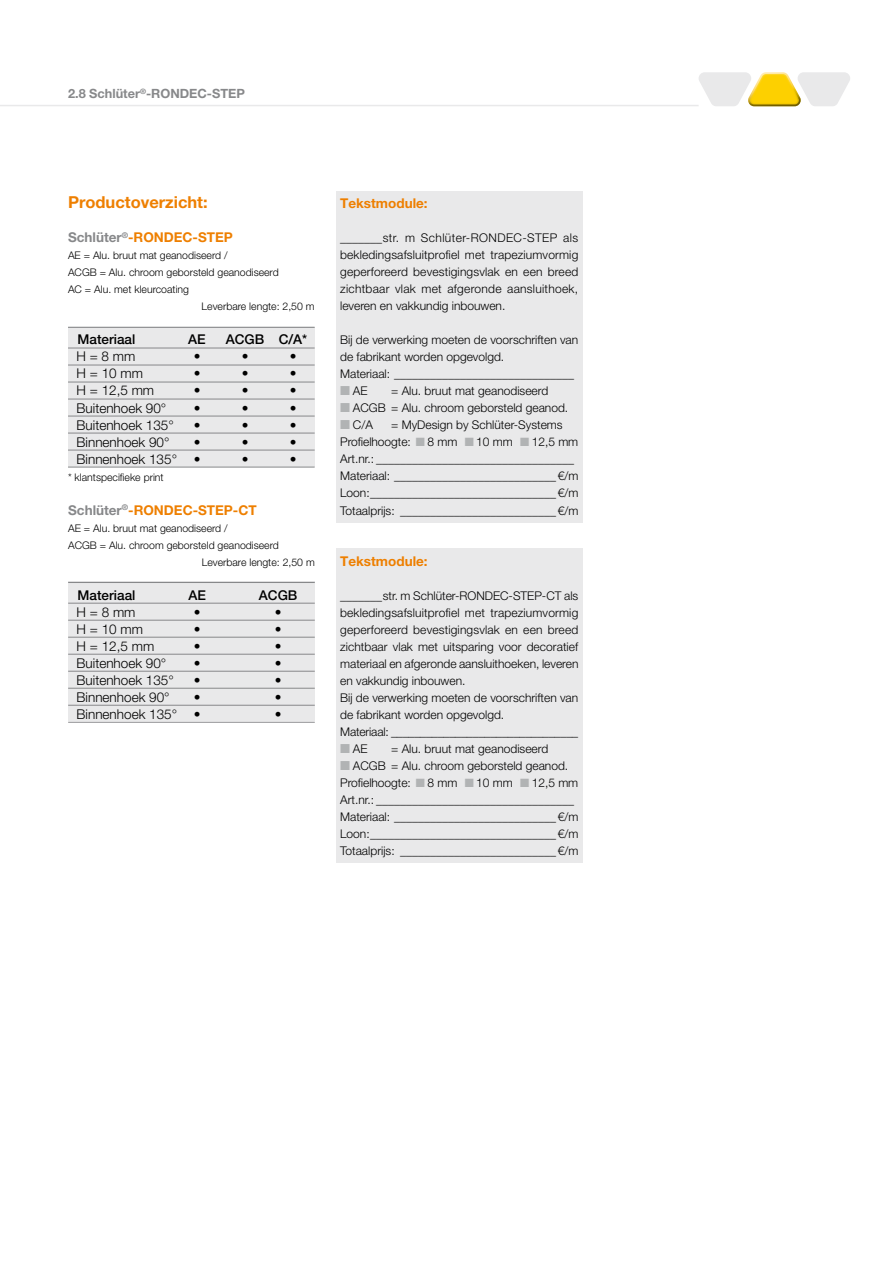
<style>
.page{position:relative;width:893px;height:1263px;background:#fff}
.page>*{position:absolute;margin:0;border:0;box-sizing:border-box;transform-origin:0 0}
.t1{font:700 16.5px "Helvetica Neue LT Pro";color:#ee7f00}
.t2{font:300 13.5px "Helvetica Neue LT Pro";color:#000}
.t3{font:700 13.5px "Helvetica Neue LT Pro";color:#ee7f00}
.t4{font:500 13.5px "Helvetica Neue LT Pro";color:#000}
.t5{font:700 12.75px "Helvetica Neue LT Pro";color:#87888a}
.t6{font:300 12px/17px "Helvetica Neue LT Pro";color:#000}
.t7{font:300 10.5px "Helvetica Neue LT Pro";color:#000}
.s1{color:#87888a}
.s2{color:#b1b3b4}
</style>
<div class="page">
<hr style="left:0;top:105px;width:699px;height:1px;background:#e9e9ea">
<svg style="left:699px;top:72px;width:151px;height:34px"></svg>
<div style="left:68px;top:327px;width:247px;height:140px;background:#e9e9ea"></div>
<div style="left:68px;top:582px;width:247px;height:139px;background:#e9e9ea"></div>
<hr style="left:68px;top:327px;width:247px;height:1px;background:#87888a">
<hr style="left:68px;top:348px;width:247px;height:1px;background:#87888a">
<hr style="left:68px;top:365px;width:247px;height:1px;background:#87888a">
<hr style="left:68px;top:382px;width:247px;height:1px;background:#87888a">
<hr style="left:68px;top:399px;width:247px;height:1px;background:#87888a">
<hr style="left:68px;top:416px;width:247px;height:1px;background:#87888a">
<hr style="left:68px;top:433px;width:247px;height:1px;background:#87888a">
<hr style="left:68px;top:450px;width:247px;height:1px;background:#87888a">
<hr style="left:68px;top:467px;width:247px;height:1px;background:#87888a">
<hr style="left:68px;top:582px;width:247px;height:1px;background:#87888a">
<hr style="left:68px;top:603px;width:247px;height:1px;background:#87888a">
<hr style="left:68px;top:620px;width:247px;height:1px;background:#87888a">
<hr style="left:68px;top:637px;width:247px;height:1px;background:#87888a">
<hr style="left:68px;top:654px;width:247px;height:1px;background:#87888a">
<hr style="left:68px;top:671px;width:247px;height:1px;background:#87888a">
<hr style="left:68px;top:688px;width:247px;height:1px;background:#87888a">
<hr style="left:68px;top:705px;width:247px;height:1px;background:#87888a">
<hr style="left:68px;top:722px;width:247px;height:1px;background:#87888a">
<div style="left:336px;top:191px;width:247px;height:332px;background:#e9e9ea"></div>
<div style="left:336px;top:548px;width:247px;height:315px;background:#e9e9ea"></div>
<p class="t5" style="left:68px;top:86px;width:178px">2.8 Schlüter<sup>®</sup>-RONDEC-STEP</p>
<h1 class="t1" style="left:68px;top:192px;width:141px">Productoverzicht:</h1>
<p class="t3" style="left:340px;top:195px;width:89px">Tekstmodule:</p>
<p class="t6" style="left:340px;top:229px;width:240px;text-align:justify">_______str. m Schlüter-RONDEC-STEP als bekledingsafsluitprofiel met trapeziumvormig geperforeerd bevestigingsvlak en een breed zichtbaar vlak met afgeronde aansluithoek, leveren en vakkundig inbouwen.</p>
<p class="t6" style="left:340px;top:331px;width:240px">Bij de verwerking moeten de voorschriften van</p>
<p class="t6" style="left:340px;top:348px;width:166px">de fabrikant worden opgevolgd.</p>
<p class="t6" style="left:340px;top:365px;width:235px">Materiaal: ______________________________</p>
<p class="t6" style="left:353px;top:382px;width:16px">AE</p>
<p class="t3" style="left:68px;top:229px;width:166px"><span class="s1">Schlüter</span><sup>®</sup>-RONDEC-STEP</p>
<p class="t7" style="left:68px;top:249px;width:161px">AE = Alu. bruut mat geanodiseerd /</p>
<p class="t7" style="left:68px;top:266px;width:212px">ACGB = Alu. chroom geborsteld geanodiseerd</p>
<p class="t7" style="left:68px;top:283px;width:123px">AC = Alu. met kleurcoating</p>
<p class="t7" style="left:202px;top:300px;width:115px">Leverbare lengte: 2,50 m</p>
<p class="t4" style="left:78px;top:332px;width:59px">Materiaal</p>
<p class="t4" style="left:188px;top:332px;width:19px">AE</p>
<p class="t4" style="left:226px;top:332px;width:83px">ACGB C/A*</p>
<p class="t2" style="left:77px;top:348px;width:60px">H=8mm</p>
<p class="t2" style="left:194px;top:348px;width:8px">•</p>
<p class="t2" style="left:242px;top:348px;width:8px">•</p>
<p class="t2" style="left:290px;top:348px;width:8px">•</p>
<p class="t2" style="left:77px;top:365px;width:68px">H=10mm</p>
<p class="t2" style="left:194px;top:365px;width:8px">•</p>
<p class="t2" style="left:242px;top:365px;width:8px">•</p>
<p class="t2" style="left:290px;top:365px;width:8px">•</p>
<p class="t2" style="left:77px;top:382px;width:79px">H = 12,5 mm</p>
<p class="t2" style="left:194px;top:382px;width:8px">•</p>
<p class="t2" style="left:242px;top:382px;width:8px">•</p>
<p class="t2" style="left:290px;top:382px;width:8px">•</p>
<p class="t2" style="left:77px;top:399px;width:91px">Buitenhoek 90°</p>
<p class="t2" style="left:194px;top:399px;width:8px">•</p>
<p class="t2" style="left:242px;top:399px;width:8px">•</p>
<p class="t2" style="left:290px;top:399px;width:8px">•</p>
<p class="t2" style="left:77px;top:416px;width:99px">Buitenhoek 135°</p>
<p class="t2" style="left:194px;top:416px;width:8px">•</p>
<p class="t2" style="left:242px;top:416px;width:8px">•</p>
<p class="t2" style="left:290px;top:416px;width:8px">•</p>
<p class="t2" style="left:77px;top:433px;width:94px">Binnenhoek 90°</p>
<p class="t2" style="left:194px;top:433px;width:8px">•</p>
<p class="t2" style="left:242px;top:433px;width:8px">•</p>
<p class="t2" style="left:290px;top:433px;width:8px">•</p>
<p class="t2" style="left:77px;top:450px;width:125px">Binnenhoek 135° •</p>
<p class="t2" style="left:242px;top:450px;width:8px">•</p>
<p class="t2" style="left:290px;top:450px;width:8px">•</p>
<p class="t6" style="left:353px;top:382px;width:217px;text-indent:38px">= Alu. bruut mat geanodiseerd<br>ACGB = Alu. chroom geborsteld geanod.<br>C/A</p>
<p class="t6" style="left:340px;top:416px;width:240px;text-indent:51px">= MyDesign by Schlüter-Systems Profielhoogte: <span class="s2">■</span> 8 mm <span class="s2">■</span> 10 mm <span class="s2">■</span> 12,5 mm Art.nr.: _________________________________ Materiaal: ___________________________€/m Loon:_______________________________€/m Totaalprijs: __________________________€/m</p>
<p class="t3" style="left:340px;top:552px;width:89px">Tekstmodule:</p>
<p class="t6" style="left:340px;top:587px;width:240px">_______str. m Schlüter-RONDEC-STEP-CT als</p>
<p class="t6" style="left:340px;top:604px;width:240px">bekledingsafsluitprofiel met trapeziumvormig</p>
<p class="t6" style="left:340px;top:621px;width:240px">geperforeerd bevestigingsvlak en een breed</p>
<p class="t6" style="left:340px;top:638px;width:240px">zichtbaar vlak met uitsparing voor decoratief</p>
<p class="t6" style="left:340px;top:655px;width:240px">materiaal en afgeronde aansluithoeken, leveren</p>
<p class="t6" style="left:340px;top:672px;width:127px">en vakkundig inbouwen.</p>
<p class="t6" style="left:340px;top:689px;width:240px">Bij de verwerking moeten de voorschriften van</p>
<p class="t6" style="left:340px;top:706px;width:166px">de fabrikant worden opgevolgd.</p>
<p class="t6" style="left:340px;top:723px;width:239px">Materiaal: ________________________________</p>
<p class="t6" style="left:353px;top:740px;width:16px">AE</p>
<p class="t6" style="left:391px;top:740px;width:159px">= Alu. bruut mat geanodiseerd</p>
<p class="t6" style="left:353px;top:757px;width:217px">ACGB = Alu. chroom geborsteld geanod.</p>
<p class="t6" style="left:340px;top:774px;width:240px">Profielhoogte: <span class="s2">■</span> 8 mm <span class="s2">■</span> 10 mm <span class="s2">■</span> 12,5 mm</p>
<p class="t6" style="left:340px;top:791px;width:235px">Art.nr.: _________________________________</p>
<p class="t6" style="left:340px;top:808px;width:240px">Materiaal: ___________________________€/m</p>
<p class="t6" style="left:340px;top:825px;width:240px">Loon:_______________________________€/m</p>
<p class="t6" style="left:340px;top:842px;width:240px">Totaalprijs: __________________________€/m</p>
<p class="t7" style="left:68px;top:470px;width:97px">* klantspecifieke print</p>
<p class="t3" style="left:68px;top:501px;width:190px"><span class="s1">Schlüter</span><sup>®</sup>-RONDEC-STEP-CT</p>
<p class="t7" style="left:68px;top:521px;width:161px">AE = Alu. bruut mat geanodiseerd /</p>
<p class="t7" style="left:68px;top:538px;width:212px">ACGB = Alu. chroom geborsteld geanodiseerd</p>
<p class="t7" style="left:202px;top:555px;width:115px">Leverbare lengte: 2,50 m</p>
<p class="t4" style="left:78px;top:587px;width:59px">Materiaal</p>
<p class="t4" style="left:188px;top:587px;width:19px">AE</p>
<p class="t4" style="left:259px;top:587px;width:40px">ACGB</p>
<p class="t2" style="left:77px;top:603px;width:60px">H=8mm</p>
<p class="t2" style="left:194px;top:603px;width:8px">•</p>
<p class="t2" style="left:275px;top:603px;width:8px">•</p>
<p class="t2" style="left:77px;top:620px;width:68px">H=10mm</p>
<p class="t2" style="left:194px;top:620px;width:8px">•</p>
<p class="t2" style="left:275px;top:620px;width:8px">•</p>
<p class="t2" style="left:77px;top:638px;width:79px">H = 12,5 mm</p>
<p class="t2" style="left:194px;top:638px;width:8px">•</p>
<p class="t2" style="left:275px;top:638px;width:8px">•</p>
<p class="t2" style="left:77px;top:655px;width:91px">Buitenhoek 90°</p>
<p class="t2" style="left:194px;top:655px;width:8px">•</p>
<p class="t2" style="left:275px;top:655px;width:8px">•</p>
<p class="t2" style="left:77px;top:672px;width:99px">Buitenhoek 135°</p>
<p class="t2" style="left:194px;top:672px;width:8px">•</p>
<p class="t2" style="left:275px;top:672px;width:8px">•</p>
<p class="t2" style="left:77px;top:689px;width:94px">Binnenhoek 90°</p>
<p class="t2" style="left:194px;top:689px;width:8px">•</p>
<p class="t2" style="left:275px;top:689px;width:8px">•</p>
<p class="t2" style="left:77px;top:706px;width:125px">Binnenhoek 135° •</p>
<p class="t2" style="left:275px;top:706px;width:8px">•</p>
</div>
